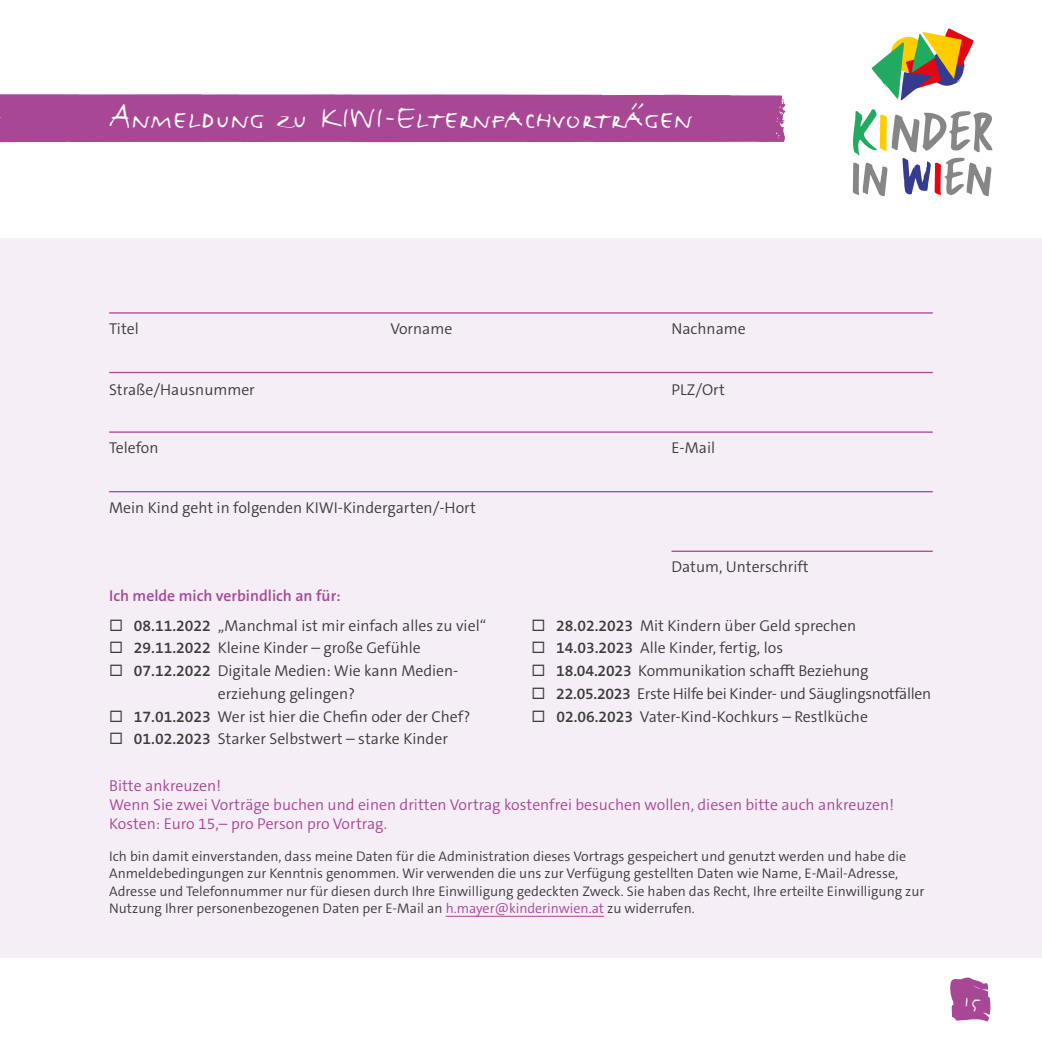
<style>
.page{position:relative;width:1042px;height:1042px;background:#fff}
.page>*{position:absolute;margin:0;border:0;box-sizing:border-box;transform-origin:0 0}
.t1{font:500 43.75px "FF Justlefthand Caps";color:#fff}
.t2{font:500 31.5px "FF Justlefthand Caps";color:#fff}
.t3{font:300 15.75px/22.8px "The Sans C5";color:#3c3c3b}
.t4{font:300 15.75px/19.2px "The Sans C5";color:#a84895}
.t5{font:600 15.75px "The Sans B W6";color:#a84895}
.t6{font:300 14px/17.5px "The Sans C5";color:#3c3c3b}
.s1{font-family:"The Sans B W6";font-weight:600}
.s2{color:#a84895}
</style>
<div class="page">
<div style="left:0;top:238px;width:1042px;height:719px;background:#f5eef7"></div>
<svg style="left:950px;top:977px;width:41px;height:44px;background:#b769a8"></svg>
<div style="left:0;top:94px;width:786px;height:48px;background:#a84895"></div>
<svg style="left:871px;top:28px;width:102px;height:73px"></svg>
<svg style="left:853px;top:109px;width:139px;height:87px"></svg>
<hr style="left:109px;top:312px;width:824px;height:2px;background:#a84895">
<hr style="left:109px;top:372px;width:824px;height:1px;background:#a84895">
<hr style="left:109px;top:431px;width:824px;height:2px;background:#a84895">
<hr style="left:109px;top:491px;width:824px;height:1px;background:#a84895">
<hr style="left:671px;top:550px;width:262px;height:2px;background:#a84895">
<hr style="left:446px;top:916px;width:158px;height:1px;background:#a84895">
<h1 class="t1" style="left:109px;top:92px;width:585px">Anmeldung zu KIWI-Elternfachvorträgen</h1>
<p class="t3" style="left:109px;top:317px;width:31px">Titel</p>
<p class="t3" style="left:390px;top:317px;width:64px">Vorname</p>
<p class="t3" style="left:671px;top:317px;width:76px">Nachname</p>
<p class="t3" style="left:109px;top:378px;width:147px">Straße/Hausnummer</p>
<p class="t3" style="left:671px;top:378px;width:55px">PLZ/Ort</p>
<p class="t3" style="left:109px;top:436px;width:51px">Telefon</p>
<p class="t3" style="left:671px;top:436px;width:45px">E-Mail</p>
<p class="t3" style="left:109px;top:496px;width:368px">Mein Kind geht in folgenden KIWI-Kindergarten/-Hort</p>
<p class="t5" style="left:109px;top:586px;width:233px">Ich melde mich verbindlich an für:</p>
<p class="t3" style="left:134px;top:614px;width:354px"><span class="s1">08.11.2022</span> „Manchmal ist mir einfach alles zu viel“</p>
<p class="t3" style="left:134px;top:637px;width:288px"><span class="s1">29.11.2022</span> Kleine Kinder – große Gefühle</p>
<p class="t3" style="left:134px;top:659px;width:324px"><span class="s1">07.12.2022</span> Digitale Medien: Wie kann Medien-</p>
<p class="t3" style="left:218px;top:682px;width:139px">erziehung gelingen?</p>
<p class="t3" style="left:134px;top:705px;width:338px"><span class="s1">17.01.2023</span> Wer ist hier die Chefin oder der Chef?</p>
<p class="t3" style="left:134px;top:728px;width:315px"><span class="s1">01.02.2023</span> Starker Selbstwert – starke Kinder</p>
<p class="t3" style="left:671px;top:556px;width:139px">Datum, Unterschrift</p>
<p class="t3" style="left:556px;top:614px;width:376px"><span class="s1">28.02.2023</span> Mit Kindern über Geld sprechen <span class="s1">14.03.2023</span> Alle Kinder, fertig, los<br><span class="s1">18.04.2023</span> Kommunikation schafft Beziehung <span class="s1">22.05.2023</span> Erste Hilfe bei Kinder- und Säuglingsnotfällen <span class="s1">02.06.2023</span> Vater-Kind-Kochkurs – Restlküche</p>
<p class="t4" style="left:109px;top:776px;width:786px">Bitte ankreuzen!<br>Wenn Sie zwei Vorträge buchen und einen dritten Vortrag kostenfrei besuchen wollen, diesen bitte auch ankreuzen!<br>Kosten: Euro 15,– pro Person pro Vortrag.</p>
<p class="t6" style="left:109px;top:847px;width:817px">Ich bin damit einverstanden, dass meine Daten für die Administration dieses Vortrags gespeichert und genutzt werden und habe die Anmeldebedingungen zur Kenntnis genommen. Wir verwenden die uns zur Verfügung gestellten Daten wie Name, E-Mail-Adresse, Adresse und Telefonnummer nur für diesen durch Ihre Einwilligung gedeckten Zweck. Sie haben das Recht, Ihre erteilte Einwilligung zur Nutzung Ihrer personenbezogenen Daten per E-Mail an <span class="s2">h.mayer@kinderinwien.at</span> zu widerrufen.</p>
<h2 class="t2" style="left:962px;top:981px;width:22px">15</h2>
</div>
